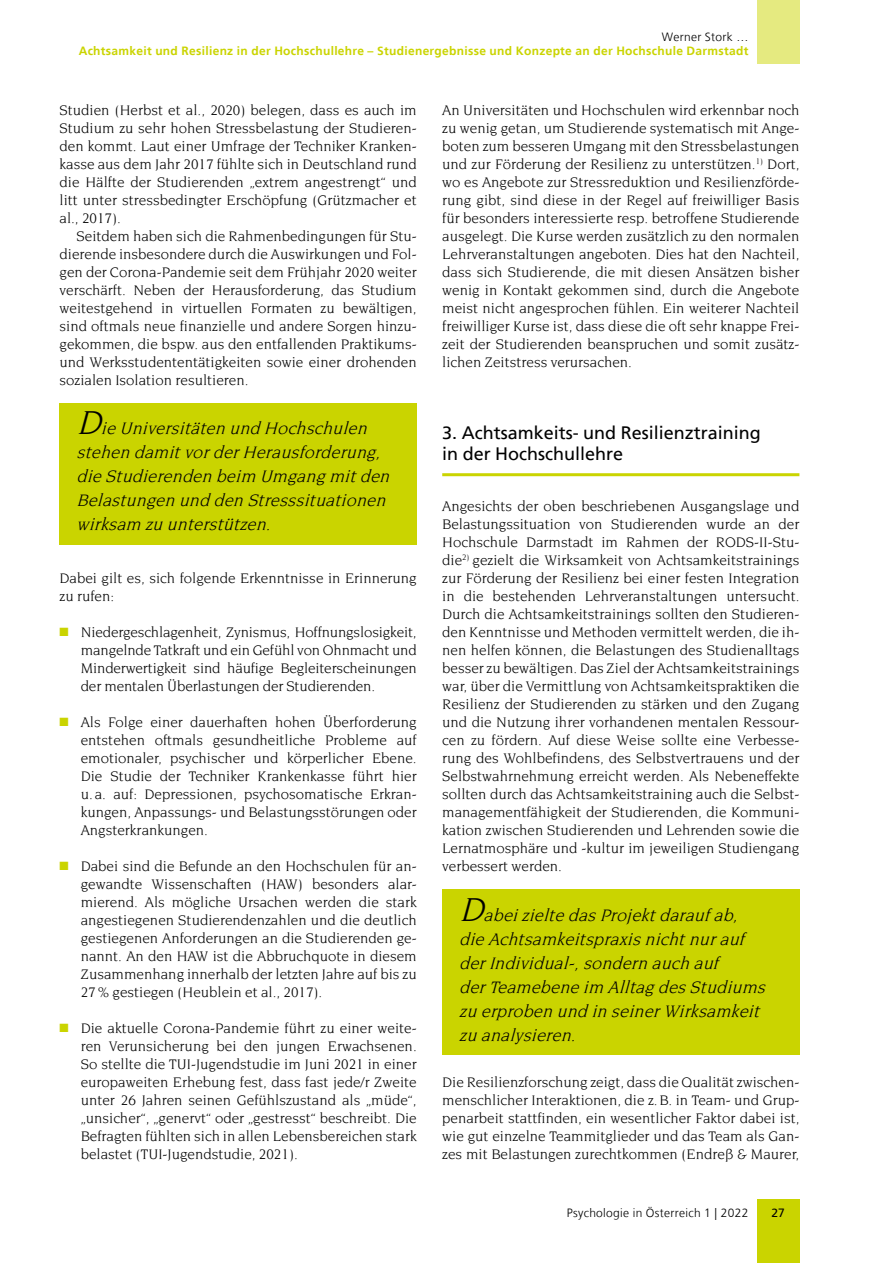
<style>
.page{position:relative;width:893px;height:1263px;background:#fff}
.page>*{position:absolute;margin:0;border:0;box-sizing:border-box;transform-origin:0 0}
.t1{font:italic 18px/24px "Novarese Std";color:#000}
.t2{font:18px/21.6px "Frutiger LT";color:#000}
.t3{font:15px/18px "Novarese Std";color:#000;text-align:justify}
.t4{font:700 12px "Frutiger LT";letter-spacing:.025em;color:#cad400}
.t5{font:300 12px "Frutiger LT";letter-spacing:.025em;color:#000}
.t6{font:12px "Frutiger LT";color:#000}
.s1{font-size:36px}
.s2{color:#cad400}
</style>
<div class="page">
<hr style="left:0;top:0;width:1px;height:421px;background:#e5ea80">
<div style="left:757px;top:1199px;width:42px;height:64px;background:#cad400"></div>
<div style="left:757px;top:0;width:42px;height:64px;background:#e5ea80"></div>
<div style="left:60px;top:403px;width:357px;height:141px;background:#cad400"></div>
<hr style="left:442px;top:473px;width:357px;height:3px;background:#cad400">
<div style="left:442px;top:889px;width:357px;height:165px;background:#cad400"></div>
<p class="t5" style="left:662px;top:30px;width:88px">Werner Stork …</p>
<p class="t4" style="left:79px;top:44px;width:671px">Achtsamkeit und Resilienz in der Hochschullehre – Studienergebnisse und Konzepte an der Hochschule Darmstadt</p>
<p class="t3" style="left:60px;top:101px;width:359px">Studien (Herbst et al., 2020) belegen, dass es auch im Studium zu sehr hohen Stressbelastung der Studieren&shy;den kommt. Laut einer Umfrage der Techniker Kranken&shy;kasse aus dem Jahr 2017 fühlte sich in Deutschland rund die Hälfte der Studierenden „extrem angestrengt“ und litt unter stressbedingter Erschöpfung (Grützmacher et al., 2017).</p>
<p class="t3" style="left:60px;top:227px;width:359px;text-indent:17px">Seitdem haben sich die Rahmenbedingungen für Stu&shy;dierende insbesondere durch die Auswirkungen und Fol&shy;gen der Corona-Pandemie seit dem Frühjahr 2020 weiter verschärft. Neben der Herausforderung, das Studium weitestgehend in virtuellen Formaten zu bewältigen, sind oftmals neue finanzielle und andere Sorgen hinzu&shy;gekommen, die bspw. aus den entfallenden Praktikums&shy;und Werksstudententätigkeiten sowie einer drohenden sozialen Isolation resultieren.</p>
<p class="t1" style="left:77px;top:416px;width:319px"><span class="s1">D</span>ie Universitäten und Hochschulen stehen damitvorderHerausforderung, die Studierenden beim Umgang mitden Belastungen und den Stresssituationen wirksam zu unterstützen.</p>
<p class="t3" style="left:60px;top:569px;width:359px">Dabei gilt es, sich folgende Erkenntnisse in Erinnerung zu rufen:</p>
<p class="t3" style="left:81px;top:623px;width:337px;text-indent:-21px"><span class="s2">■</span> Niedergeschlagenheit, Zynismus, Hoffnungslosigkeit, mangelnde Tatkraft und ein Gefühl von Ohnmacht und Minderwertigkeit sind häufige Begleiterscheinungen der mentalen Überlastungen der Studierenden.</p>
<p class="t3" style="left:81px;top:713px;width:337px;text-indent:-21px"><span class="s2">■</span> Als Folge einer dauerhaften hohen Überforderung entstehen oftmals gesundheitliche Probleme auf emotionaler, psychischer und körperlicher Ebene.<br>Die Studie der Techniker Krankenkasse führt hier u.a. auf: Depressionen, psychosomatische Erkran&shy;kungen, Anpassungs- und Belastungsstörungen oder Angsterkrankungen.</p>
<p class="t3" style="left:81px;top:857px;width:337px;text-indent:-21px"><span class="s2">■</span> Dabei sind die Befunde an den Hochschulen für an&shy;gewandte Wissenschaften (HAW) besonders alar&shy;mierend. Als mögliche Ursachen werden die stark angestiegenen Studierendenzahlen und die deutlich gestiegenen Anforderungen an die Studierenden ge&shy;nannt. An den HAW ist die Abbruchquote in diesem Zusammenhang innerhalb der letzten Jahre auf bis zu 27 % gestiegen (Heublein et al., 2017).</p>
<p class="t3" style="left:81px;top:1019px;width:337px;text-indent:-21px"><span class="s2">■</span> Die aktuelle Corona-Pandemie führt zu einer weite&shy;ren Verunsicherung bei den jungen Erwachsenen.<br>So stellte die TUI-Jugendstudie im Juni 2021 in einer europaweiten Erhebung fest, dass fast jede/r Zweite unter 26 Jahren seinen Gefühlszustand als „müde“, „unsicher“, „genervt“ oder „gestresst“ beschreibt. Die Befragten fühlten sich in allen Lebensbereichen stark belastet (TUI-Jugendstudie, 2021).</p>
<p class="t3" style="left:442px;top:101px;width:359px">An Universitäten und Hochschulen wird erkennbar noch zu wenig getan, um Studierende systematisch mit Ange&shy;boten zum besseren Umgang mit den Stressbelastungen und zur Förderung der Resilienz zu unterstützen.<sup>1)</sup> Dort, wo es Angebote zur Stressreduktion und Resilienzförde&shy;rung gibt, sind diese in der Regel auf freiwilliger Basis für besonders interessierte resp. betroffene Studierende ausgelegt. Die Kurse werden zusätzlich zu den normalen Lehrveranstaltungen angeboten. Dies hat den Nachteil, dass sich Studierende, die mit diesen Ansätzen bisher wenig in Kontakt gekommen sind, durch die Angebote meist nicht angesprochen fühlen. Ein weiterer Nachteil freiwilliger Kurse ist, dass diese die oft sehr knappe Frei&shy;zeit der Studierenden beanspruchen und somit zusätz&shy;lichen Zeitstress verursachen.</p>
<p class="t2" style="left:442px;top:422px;width:320px">3. Achtsamkeits- und Resilienztraining in der Hochschullehre</p>
<p class="t3" style="left:442px;top:497px;width:359px">Angesichts der oben beschriebenen Ausgangslage und Belastungssituation von Studierenden wurde an der Hochschule Darmstadt im Rahmen der RODS-II-Stu&shy;die<sup>2)</sup> gezielt die Wirksamkeit von Achtsamkeitstrainings zur Förderung der Resilienz bei einer festen Integration in die bestehenden Lehrveranstaltungen untersucht.<br>Durch die Achtsamkeitstrainings sollten den Studieren&shy;den Kenntnisse und Methoden vermittelt werden, die ih&shy;nen helfen können, die Belastungen des Studienalltags besser zu bewältigen. Das Ziel der Achtsamkeitstrainings war, über die Vermittlung von Achtsamkeitspraktiken die Resilienz der Studierenden zu stärken und den Zugang und die Nutzung ihrer vorhandenen mentalen Ressour&shy;cen zu fördern. Auf diese Weise sollte eine Verbesse&shy;rung des Wohlbefindens, des Selbstvertrauens und der Selbstwahrnehmung erreicht werden. Als Nebeneffekte sollten durch das Achtsamkeitstraining auch die Selbst&shy;managementfähigkeit der Studierenden, die Kommuni&shy;kation zwischen Studierenden und Lehrenden sowie die Lernatmosphäre und -kultur im jeweiligen Studiengang verbessert werden.</p>
<p class="t1" style="left:459px;top:902px;width:312px"><span class="s1">D</span>abeizielte dasProjektdaraufab, die Achtsamkeitspraxisnichtnurauf derIndividual-,sondern auch auf derTeamebene im Alltag desStudiums zu erproben und in seinerWirksamkeit zu analysieren.</p>
<p class="t3" style="left:442px;top:1073px;width:359px">Die Resilienzforschung zeigt, dass die Qualität zwischen&shy;menschlicher Interaktionen, die z.B. in Team- und Grup&shy;penarbeit stattfinden, ein wesentlicher Faktor dabei ist, wie gut einzelne Teammitglieder und das Team als Gan&shy;zes mit Belastungen zurechtkommen (Endreß &amp; Maurer,</p>
<p class="t5" style="left:567px;top:1206px;width:183px">Psychologie in Österreich 1 | 2022</p>
<p class="t6" style="left:771px;top:1205px;width:15px">27</p>
</div>
